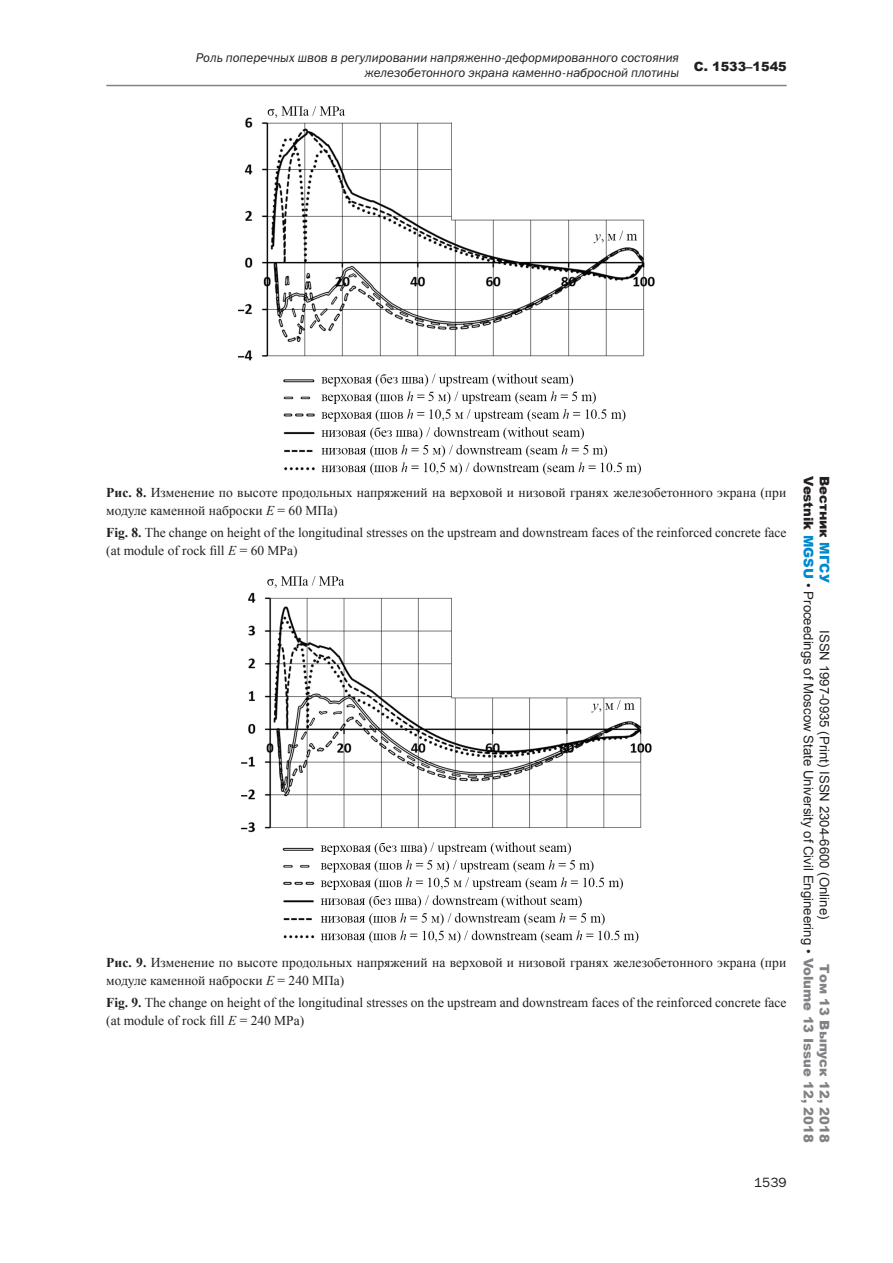
<style>
.page{position:relative;width:893px;height:1263px;background:#fff}
.page>*{position:absolute;margin:0;border:0;box-sizing:border-box;transform-origin:0 0}
.t1{font:13.5px/18px "Times New Roman";color:#231f20}
.t2{font:13.5px "Franklin Gothic Book C";color:#231f20}
.t3{font:13.2px/15.9px "Arial";color:#231f20;text-align:right}
.t4{font:900 13.2px "Arial";color:#231f20}
.t5{font:italic 12.75px/15.3px "Franklin Gothic Book C";color:#231f20;text-align:right}
.t6{font:900 12.75px "Arial";color:#231f20}
.s1{font-weight:700}
.s2{font-style:italic}
.s3{font-weight:900;color:#808285}
.s4{font-weight:900}
.s5{font-weight:900;color:#0089cf}
.s6{color:#0089cf}
</style>
<div class="page">
<hr style="left:106px;top:85px;width:681px;height:1px;background:#808285">
<img style="left:238px;top:106px;width:417px;height:369px">
<img style="left:241px;top:576px;width:411px;height:367px">
<p class="t5" style="left:196px;top:50px;width:485px">Роль поперечных швов в регулировании напряженно-деформированного состояния железобетонного экрана каменно-набросной плотины</p>
<p class="t6" style="left:694px;top:57px;width:94px">С. 1533–1545</p>
<p class="t1" style="left:106px;top:483px;width:682px"><span class="s1">Рис. 8.</span> Изменение по высоте продольных напряжений на верховой и низовой гранях железобетонного экрана (при модуле каменной наброски <span class="s2">E</span> = 60 МПа)</p>
<p class="t1" style="left:106px;top:523px;width:682px"><span class="s1">Fig. 8.</span> The change on height of the longitudinal stresses on the upstream and downstream faces of the reinforced concrete face (at module of rock fill <span class="s2">E</span> = 60 MPa)</p>
<p class="t1" style="left:106px;top:953px;width:682px"><span class="s1">Рис. 9.</span> Изменение по высоте продольных напряжений на верховой и низовой гранях железобетонного экрана (при модуле каменной наброски <span class="s2">E</span> = 240 МПа)</p>
<p class="t1" style="left:106px;top:993px;width:682px"><span class="s1">Fig. 9.</span> The change on height of the longitudinal stresses on the upstream and downstream faces of the reinforced concrete face (at module of rock fill <span class="s2">E</span> = 240 MPa)</p>
<p class="t2" style="left:754px;top:1175px;width:34px">1539</p>
<p class="t3" style="left:832px;top:476px;width:668px;rotate:90deg"><span class="s3">Том 13 Выпуск 12, 2018<br></span><span class="s4">Vestnik</span> <span class="s5">MGSU</span> • Proceedings of Moscow State University of Civil Engineering • <span class="s3">Volume 13 Issue 12, 2018</span></p>
<p class="t4" style="left:834px;top:476px;width:108px;rotate:90deg">Вестник <span class="s6">МГСУ</span></p>
<p class="t3" style="left:832px;top:630px;width:291px;rotate:90deg">ISSN 1997-0935 (Print) ISSN 2304-6600 (Online)</p>
</div>
